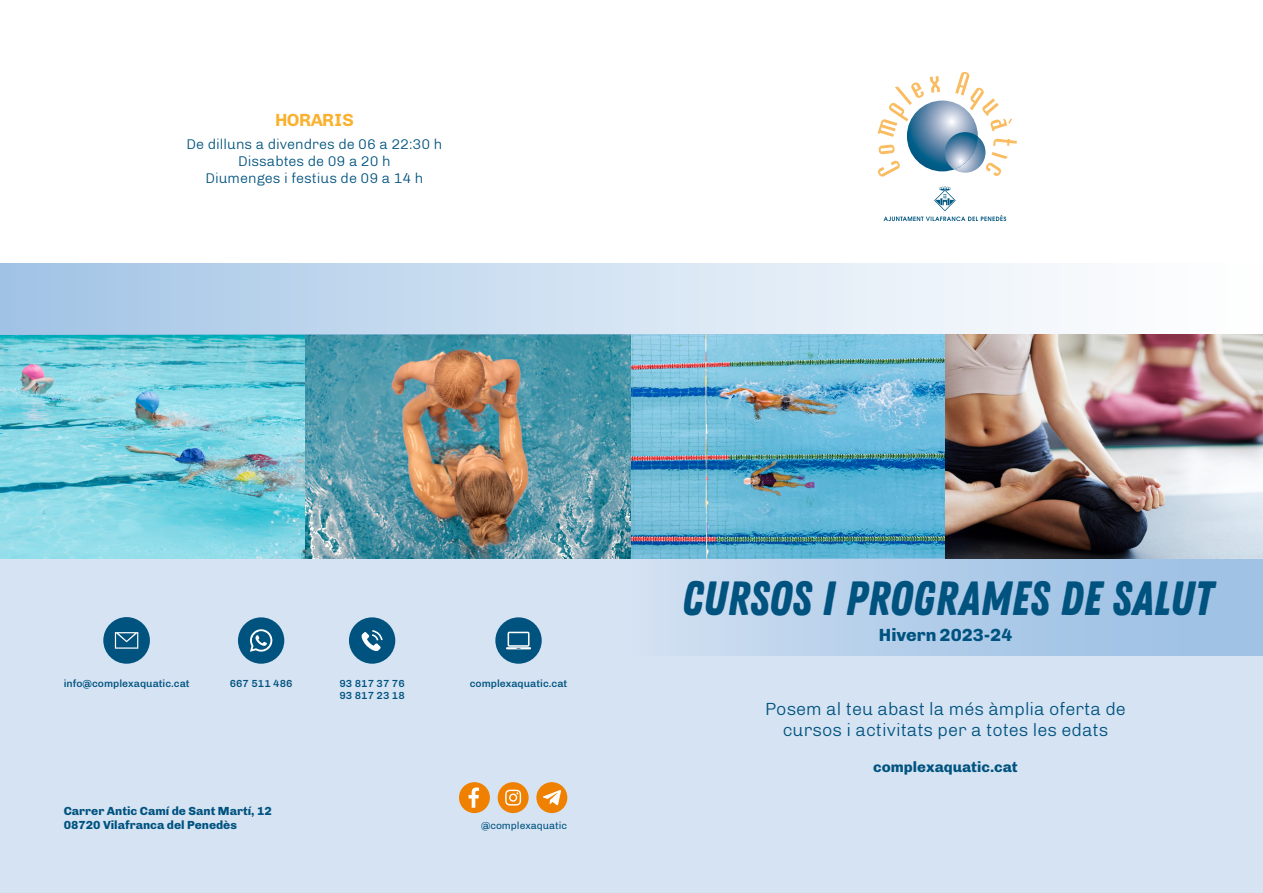
<style>
.page{position:relative;width:1263px;height:893px;background:#fff}
.page>*{position:absolute;margin:0;border:0;box-sizing:border-box;transform-origin:0 0}
.t1{font:48px "Zing Rust Demo Base";color:#00537f}
.t2{font:300 18px/21.6px "Chivo";color:#00537f;text-align:center}
.t3{font:800 18px "Chivo";color:#00537f}
.t4{font:700 18px "Chivo";letter-spacing:-.02em;color:#f9b12e}
.t5{font:800 15px "Chivo";color:#00537f}
.t6{font:300 14.4px "Chivo";color:#00537f}
.t7{font:800 12px "Chivo";color:#00537f}
.t8{font:500 10.5px "Chivo";color:#00537f}
.t9{font:10.35px "Chivo";color:#00537f}
</style>
<div class="page">
<div style="left:0;top:558px;width:1263px;height:335px;background:#d6e3f3"></div>
<svg style="left:907px;top:101px;width:71px;height:70px"></svg>
<svg style="left:884px;top:187px;width:122px;height:34px"></svg>
<svg style="left:878px;top:161px;width:22px;height:16px"></svg>
<svg style="left:878px;top:145px;width:17px;height:9px"></svg>
<svg style="left:878px;top:82px;width:46px;height:55px"></svg>
<svg style="left:930px;top:72px;width:87px;height:104px"></svg>
<img style="left:0;top:335px;width:1263px;height:223px">
<div style="left:631px;top:558px;width:632px;height:98px;background:linear-gradient(to right,#cedef1,#97bde3)"></div>
<div style="left:0;top:264px;width:1263px;height:71px;background:linear-gradient(to right,#a4c5e6,#fff)"></div>
<div style="left:238px;top:617px;width:46px;height:47px;background:#00537e;border-radius:50%"></div>
<svg style="left:250px;top:629px;width:22px;height:23px"></svg>
<div style="left:495px;top:617px;width:47px;height:47px;background:#00537e;border-radius:50%"></div>
<svg style="left:506px;top:632px;width:25px;height:17px"></svg>
<div style="left:104px;top:617px;width:46px;height:47px;background:#00537e;border-radius:50%"></div>
<svg style="left:115px;top:632px;width:23px;height:17px"></svg>
<div style="left:349px;top:617px;width:46px;height:47px;background:#00537e;border-radius:50%"></div>
<svg style="left:362px;top:630px;width:21px;height:21px"></svg>
<div style="left:459px;top:782px;width:31px;height:31px;background:#ef8000;border-radius:50%"></div>
<svg style="left:468px;top:787px;width:11px;height:21px"></svg>
<div style="left:536px;top:782px;width:31px;height:31px;background:#ef8000;border-radius:50%"></div>
<svg style="left:543px;top:790px;width:18px;height:15px"></svg>
<div style="left:498px;top:782px;width:31px;height:31px;background:#ef8000;border-radius:50%"></div>
<svg style="left:505px;top:790px;width:16px;height:16px"></svg>
<svg style="left:631px;top:263px;width:1px;height:393px"></svg>
<p class="t4" style="left:275px;top:106px;width:80px">HORARIS</p>
<p class="t6" style="left:186px;top:133px;width:257px">De dilluns a divendres de 06 a 22:30 h</p>
<p class="t6" style="left:238px;top:150px;width:154px">Dissabtes de 09 a 20 h</p>
<p class="t6" style="left:205px;top:168px;width:220px">Diumenges i festius de 09 a 14 h</p>
<p class="t8" style="left:64px;top:675px;width:127px">info@complexaquatic.cat</p>
<p class="t8" style="left:230px;top:675px;width:64px">667 511 486</p>
<p class="t8" style="left:470px;top:675px;width:99px">complexaquatic.cat</p>
<p class="t8" style="left:339px;top:675px;width:67px">93 817 37 76</p>
<p class="t8" style="left:339px;top:687px;width:67px">93 817 23 18</p>
<p class="t7" style="left:64px;top:801px;width:209px">Carrer Antic Camí de Sant Martí, 12</p>
<p class="t7" style="left:64px;top:816px;width:175px">08720 Vilafranca del Penedès</p>
<p class="t9" style="left:481px;top:818px;width:87px">@complexaquatic</p>
<p class="t1" style="left:682px;top:570px;width:532px">CURSOS I PROGRAMES DE SALUT</p>
<p class="t3" style="left:879px;top:620px;width:135px">Hivern 2023-24</p>
<p class="t2" style="left:765px;top:696px;width:362px">Posem al teu abast la més àmplia oferta de cursos i activitats per a totes les edats</p>
<p class="t5" style="left:873px;top:755px;width:146px">complexaquatic.cat</p>
</div>
